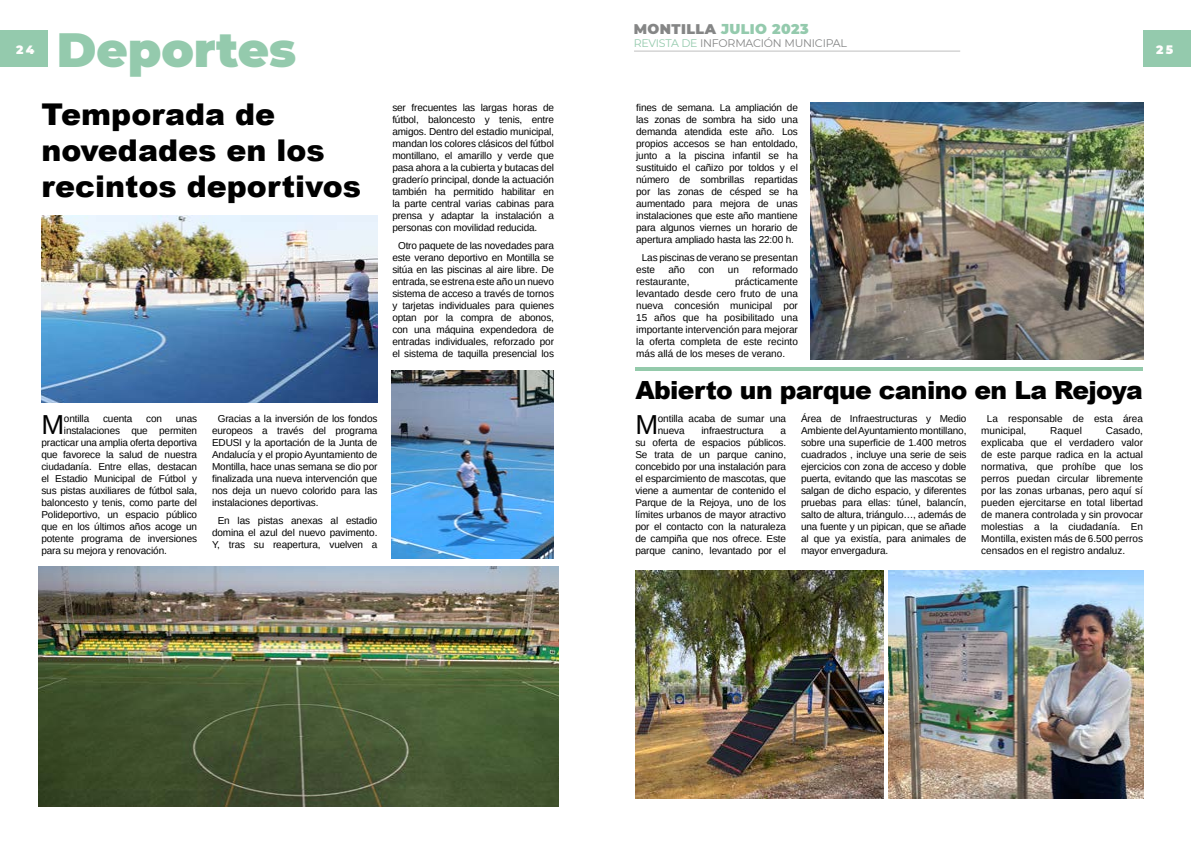
<style>
.page{position:relative;width:1191px;height:842px;background:#fff}
.page>*{position:absolute;margin:0;border:0;box-sizing:border-box;transform-origin:0 0}
.t1{font:900 48px "Montserrat";color:#94caad}
.t2{font:900 30px/36px "Arial";color:#000}
.t3{font:27.4px "Arimo";color:#000}
.t4{font:900 25px "Arial";letter-spacing:-.025em;color:#000}
.t5{font:900 14px "Montserrat";letter-spacing:.03em;color:#94caad}
.t6{font:900 12px "Montserrat";color:#fffefd}
.t7{font:11px "Montserrat";letter-spacing:-.02em;color:#858686}
.t8{font:10px/12px "Arimo";letter-spacing:-.015em;color:#000;text-align:justify}
.s1{color:#858686}
.s2{color:#94caad}
</style>
<div class="page">
<hr style="left:635px;top:367px;width:508px;height:4px;background:#94caab">
<img style="left:41px;top:215px;width:336px;height:188px">
<img style="left:391px;top:371px;width:162px;height:188px">
<img style="left:635px;top:571px;width:248px;height:228px">
<img style="left:888px;top:571px;width:255px;height:228px">
<div style="left:1143px;top:30px;width:48px;height:36px;background:#94caad"></div>
<hr style="left:634px;top:51px;width:326px;height:1px;background:#bfbfbf">
<div style="left:0;top:30px;width:48px;height:37px;background:#94caad"></div>
<img style="left:39px;top:567px;width:519px;height:240px">
<img style="left:810px;top:103px;width:333px;height:256px">
<h1 class="t1" style="left:57px;top:14px;width:241px">Deportes</h1>
<h2 class="t2" style="left:41px;top:96px;width:321px">Temporada de novedades en los recintos deportivos</h2>
<p class="t6" style="left:16px;top:41px;width:20px">24</p>
<p class="t8" style="left:392px;top:102px;width:163px">ser frecuentes las largas horas de fútbol, baloncesto y tenis, entre amigos. Dentro del estadio municipal, mandan los colores clásicos del fútbol montillano, el amarillo y verde que pasa ahora a la cubierta y butacas del graderío principal, donde la actuación también ha permitido habilitar en la parte central varias cabinas para prensa y adaptar la instalación a personas con movilidad reducida.</p>
<p class="t8" style="left:392px;top:239px;width:163px;text-align:center">Otro paquete de las novedades para este verano deportivo en Montilla se sitúa en las piscinas al aire libre. De entrada, se estrena este año un nuevo sistema de acceso a través de tornos y tarjetas individuales para quienes optan por la compra de abonos, con una máquina expendedora de entradas individuales, reforzado por el sistema de taquilla presencial los</p>
<h3 class="t3" style="left:41px;top:407px;width:24px">M</h3>
<p class="t8" style="left:64px;top:413px;width:27px">ontilla</p>
<p class="t8" style="left:103px;top:413px;width:31px">cuenta</p>
<p class="t8" style="left:146px;top:413px;width:17px">con</p>
<p class="t8" style="left:176px;top:413px;width:23px">unas</p>
<p class="t8" style="left:64px;top:425px;width:135px">instalaciones que permiten</p>
<p class="t8" style="left:41px;top:437px;width:157px">practicar una amplia oferta deportiva</p>
<p class="t8" style="left:41px;top:449px;width:157px">que favorece la salud de nuestra</p>
<p class="t8" style="left:41px;top:461px;width:157px">ciudadanía. Entre ellas, destacan</p>
<p class="t8" style="left:41px;top:473px;width:157px">el Estadio Municipal de Fútbol y</p>
<p class="t8" style="left:41px;top:485px;width:157px">sus pistas auxiliares de fútbol sala,</p>
<p class="t8" style="left:41px;top:497px;width:157px">baloncesto y tenis, como parte del</p>
<p class="t8" style="left:41px;top:509px;width:157px">Polideportivo, un espacio público</p>
<p class="t8" style="left:41px;top:521px;width:157px">que en los últimos años acoge un</p>
<p class="t8" style="left:41px;top:533px;width:157px">potente programa de inversiones</p>
<p class="t8" style="left:41px;top:545px;width:127px">para su mejora y renovación.</p>
<p class="t8" style="left:212px;top:413px;width:167px;text-indent:6px">Gracias a la inversión de los fondos europeos a través del programa EDUSI y la aportación de la Junta de Andalucía y el propio Ayuntamiento de Montilla, hace unas semana se dio por finalizada una nueva intervención que nos deja un nuevo colorido para las instalaciones deportivas.</p>
<p class="t8" style="left:212px;top:514px;width:167px;text-align:center">En las pistas anexas al estadio domina el azul del nuevo pavimento.<br>Y, tras su reapertura, vuelven a</p>
<h3 class="t5" style="left:634px;top:18px;width:176px"><span class="s1">MONTILLA</span> JULIO 2023</h3>
<p class="t7" style="left:634px;top:35px;width:215px"><span class="s2">REVISTA DE</span> INFORMACIÓN MUNICIPAL</p>
<p class="t6" style="left:1156px;top:41px;width:19px">25</p>
<p class="t8" style="left:636px;top:102px;width:163px">fines de semana. La ampliación de las zonas de sombra ha sido una demanda atendida este año. Los propios accesos se han entoldado, junto a la piscina infantil se ha sustituido el cañizo por toldos y el número de sombrillas repartidas por las zonas de césped se ha aumentado para mejora de unas instalaciones que este año mantiene para algunos viernes un horario de apertura ampliado hasta las 22:00 h.</p>
<p class="t8" style="left:636px;top:251px;width:163px;text-indent:6px">Las piscinas de verano se presentan este</p>
<p class="t8" style="left:668px;top:263px;width:18px">año</p>
<p class="t8" style="left:698px;top:263px;width:18px">con</p>
<p class="t8" style="left:728px;top:263px;width:13px">un</p>
<p class="t8" style="left:752px;top:263px;width:47px">reformado</p>
<p class="t8" style="left:636px;top:275px;width:55px">restaurante,</p>
<p class="t8" style="left:636px;top:275px;width:163px;text-indent:99px">prácticamente levantado desde cero fruto de una nueva concesión municipal por 15 años que ha posibilitado una importante intervención para mejorar la oferta completa de este recinto más allá de los meses de verano.</p>
<h3 class="t4" style="left:635px;top:372px;width:509px">Abierto un parque canino en La Rejoya</h3>
<h3 class="t3" style="left:635px;top:407px;width:24px">M</h3>
<p class="t8" style="left:658px;top:413px;width:130px">ontilla acaba de sumar una nueva</p>
<p class="t8" style="left:801px;top:413px;width:167px">Área de Infraestructuras y Medio Ambiente del Ayuntamiento montillano, sobre una superficie de 1.400 metros cuadrados , incluye una serie de seis ejercicios con zona de acceso y doble puerta, evitando que las mascotas se salgan de dicho espacio, y diferentes pruebas para ellas: túnel, balancín, salto de altura, triángulo…, además de una fuente y un pipican, que se añade al que ya existía, para animales de mayor envergadura.</p>
<p class="t8" style="left:981px;top:413px;width:163px;text-indent:6px">La responsable de esta área municipal,</p>
<p class="t8" style="left:701px;top:425px;width:64px">infraestructura</p>
<p class="t8" style="left:981px;top:425px;width:163px;text-indent:124px">Casado, explicaba que el verdadero valor de este parque radica en la actual normativa, que prohíbe que los perros puedan circular libremente por las zonas urbanas, pero aquí sí pueden ejercitarse en total libertad de manera controlada y sin provocar molestias a la ciudadanía. En Montilla, existen más de 6.500 perros censados en el registro andaluz.</p>
<p class="t8" style="left:1050px;top:425px;width:33px">Raquel</p>
<p class="t8" style="left:635px;top:425px;width:152px;text-indent:145px">a su oferta de espacios públicos.<br>Se trata de un parque canino, concebido por una instalación para el esparcimiento de mascotas, que viene a aumentar de contenido el Parque de la Rejoya, uno de los límites urbanos de mayor atractivo por el contacto con la naturaleza de campiña que nos ofrece. Este parque canino, levantado por el</p>
</div>
